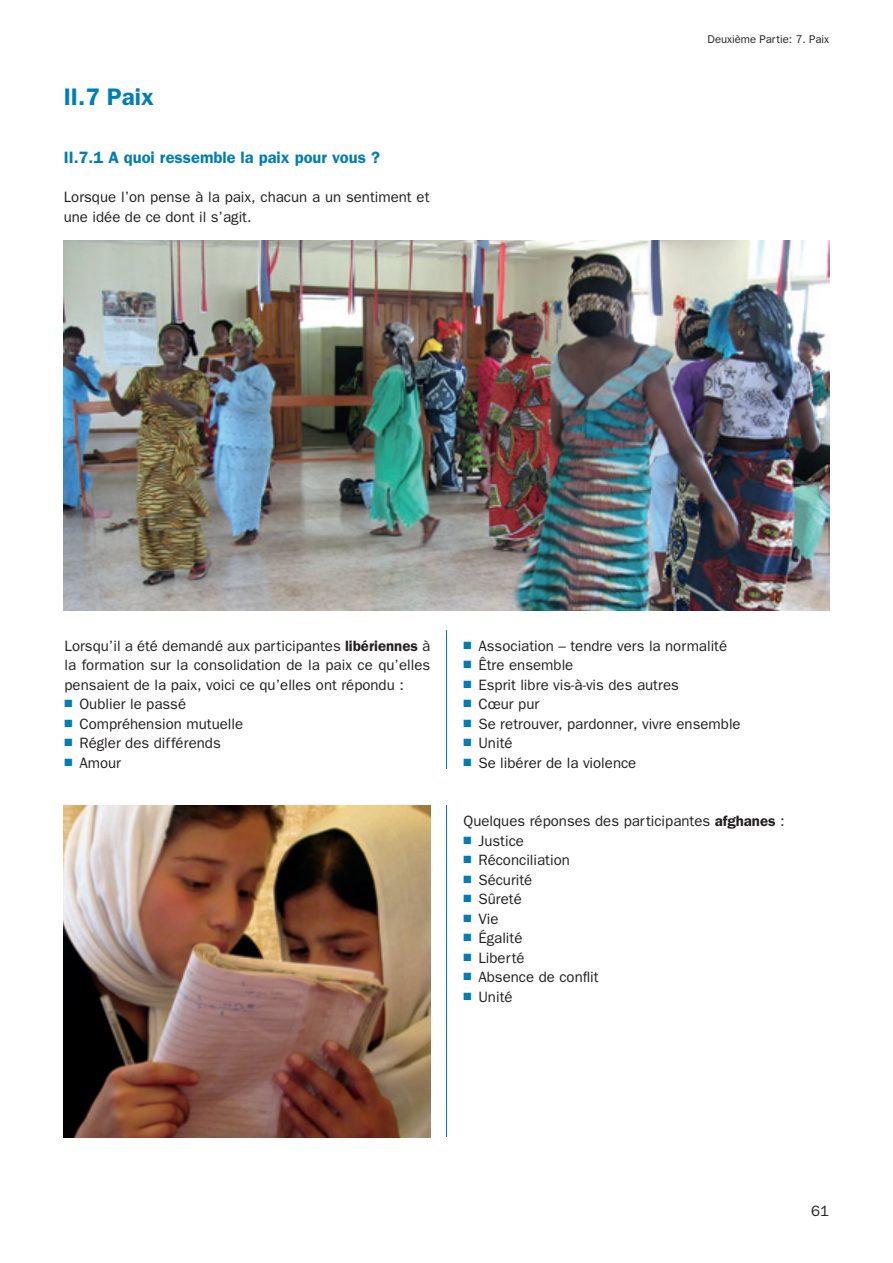
<style>
.page{position:relative;width:893px;height:1263px;background:#fff}
.page>*{position:absolute;margin:0;border:0;box-sizing:border-box;transform-origin:0 0}
.t1{font:600 24px "Franklin Gothic";color:#007db5}
.t2{font:600 16.5px "Franklin Gothic";color:#007db5}
.t3{font:15px/19.5px "Franklin Gothic";color:#231f20;text-align:justify}
.t4{font:11.25px "Franklin Gothic";color:#231f20}
.s1{font-weight:600}
.s2{color:#007db5}
</style>
<div class="page">
<hr style="left:446px;top:630px;width:1px;height:139px;background:#007db5">
<hr style="left:446px;top:806px;width:1px;height:331px;background:#007db5">
<img style="left:64px;top:240px;width:765px;height:371px">
<img style="left:64px;top:806px;width:366px;height:331px">
<h1 class="t1" style="left:64px;top:82px;width:92px">II.7 Paix</h1>
<p class="t2" style="left:64px;top:148px;width:318px">II.7.1 A quoi ressemble la paix pour vous ?</p>
<p class="t3" style="left:64px;top:187px;width:367px">Lorsque l’on pense à la paix, chacun a un sentiment et une idée de ce dont il s’agit.</p>
<p class="t4" style="left:708px;top:33px;width:123px">Deuxième Partie: 7. Paix</p>
<p class="t3" style="left:65px;top:635px;width:367px">Lorsqu’il a été demandé aux participantes <span class="s1">libériennes</span> à la formation sur la consolidation de la paix ce qu’elles pensaient de la paix, voici ce qu’elles ont répondu :</p>
<p class="t3" style="left:65px;top:694px;width:123px"><span class="s2">■</span> Oublier le passé</p>
<p class="t3" style="left:65px;top:713px;width:180px"><span class="s2">■</span> Compréhension mutuelle</p>
<p class="t3" style="left:65px;top:733px;width:158px"><span class="s2">■</span> Régler des différends</p>
<p class="t3" style="left:65px;top:752px;width:58px"><span class="s2">■</span> Amour</p>
<p class="t3" style="left:463px;top:635px;width:265px"><span class="s2">■</span> Association – tendre vers la normalité</p>
<p class="t3" style="left:463px;top:655px;width:111px"><span class="s2">■</span> Être ensemble</p>
<p class="t3" style="left:463px;top:674px;width:217px"><span class="s2">■</span> Esprit libre vis-à-vis des autres</p>
<p class="t3" style="left:463px;top:694px;width:77px"><span class="s2">■</span> Cœur pur</p>
<p class="t3" style="left:463px;top:713px;width:279px"><span class="s2">■</span> Se retrouver, pardonner, vivre ensemble</p>
<p class="t3" style="left:463px;top:733px;width:51px"><span class="s2">■</span> Unité</p>
<p class="t3" style="left:463px;top:752px;width:174px"><span class="s2">■</span> Se libérer de la violence</p>
<p class="t3" style="left:463px;top:811px;width:323px">Quelques réponses des participantes <span class="s1">afghanes</span> :</p>
<p class="t3" style="left:463px;top:830px;width:62px"><span class="s2">■</span> Justice</p>
<p class="t3" style="left:463px;top:850px;width:108px"><span class="s2">■</span> Réconciliation</p>
<p class="t3" style="left:463px;top:869px;width:70px"><span class="s2">■</span> Sécurité</p>
<p class="t3" style="left:463px;top:889px;width:60px"><span class="s2">■</span> Sûreté</p>
<p class="t3" style="left:463px;top:908px;width:37px"><span class="s2">■</span> Vie</p>
<p class="t3" style="left:463px;top:928px;width:60px"><span class="s2">■</span> Égalité</p>
<p class="t3" style="left:463px;top:947px;width:63px"><span class="s2">■</span> Liberté</p>
<p class="t3" style="left:463px;top:967px;width:137px"><span class="s2">■</span> Absence de conflit</p>
<p class="t3" style="left:463px;top:986px;width:51px"><span class="s2">■</span> Unité</p>
<p class="t3" style="left:811px;top:1201px;width:19px">61</p>
</div>
